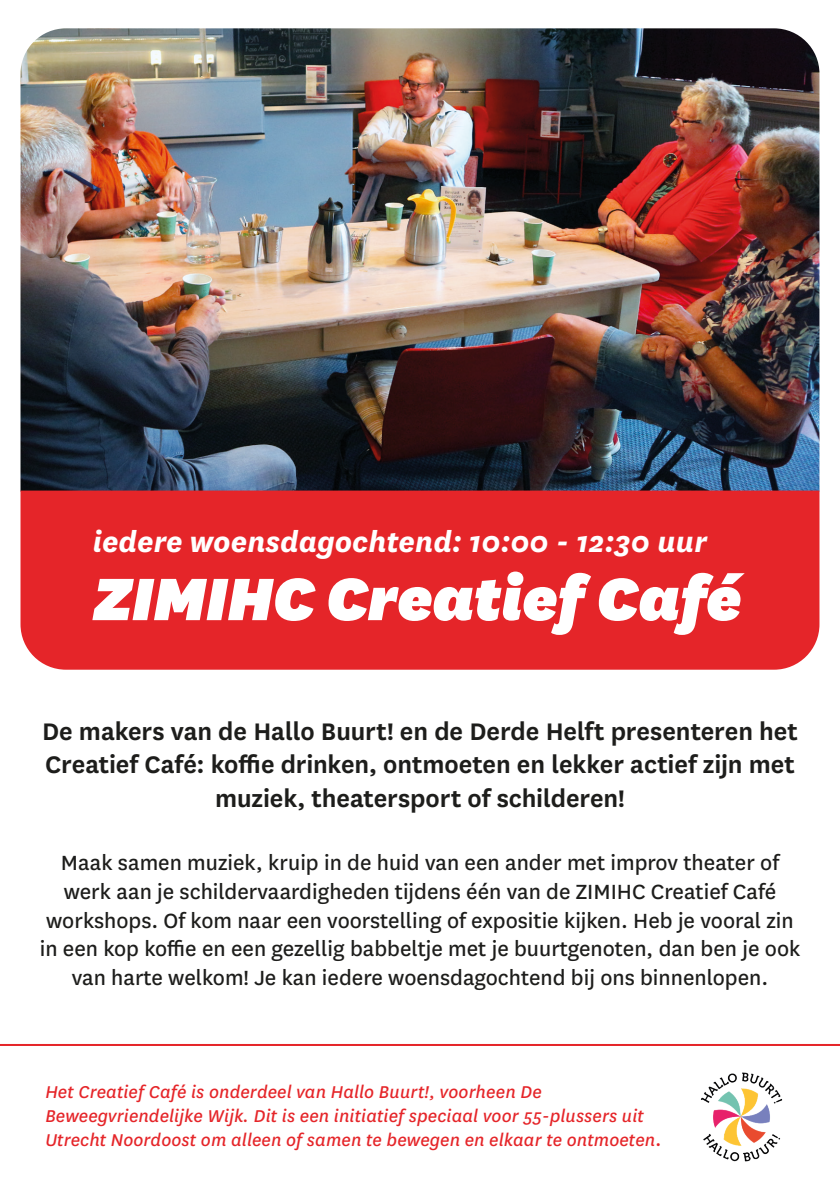
<style>
.page{position:relative;width:840px;height:1191px;background:#fff}
.page>*{position:absolute;margin:0;border:0;box-sizing:border-box;transform-origin:0 0}
.t1{font:italic 900 70px "National";color:#fff}
.t2{font:italic 700 33px "National";color:#fff}
.t3{font:600 28px/33.6px "National";letter-spacing:-.005em;color:#1d1d1b;text-align:center}
.t4{font:24px/28.8px "National";color:#1d1d1b;text-align:center}
.t5{font:italic 20px/24px "National";letter-spacing:.005em;color:#e52529}
.s1{font-weight:500;font-style:normal}
</style>
<div class="page">
<img style="left:20px;top:28px;width:799px;height:462px">
<div style="left:20px;top:490px;width:799px;height:179px;background:#e52529"></div>
<hr style="left:0;top:1044px;width:839px;height:2px;background:#e52529">
<img style="left:687px;top:1064px;width:107px;height:106px;border-radius:53px">
<p class="t2" style="left:93px;top:519px;width:615px">iedere woensdagochtend: 10:00 - 12:30 uur</p>
<p class="t1" style="left:93px;top:550px;width:649px">ZIMIHC Creatief Café</p>
<p class="t3" style="left:42px;top:712px;width:757px">De makers van de Hallo Buurt! en de Derde Helft presenteren het<br>Creatief Café: koffie drinken, ontmoeten en lekker actief zijn met muziek, theatersport of schilderen!</p>
<p class="t4" style="left:40px;top:847px;width:761px">Maak samen muziek, kruip in de huid van een ander met improv theater of werk aan je schildervaardigheden tijdens één van de ZIMIHC Creatief Café workshops. Of kom naar een voorstelling of expositie kijken. Heb je vooral zin in een kop koffie en een gezellig babbeltje met je buurtgenoten, dan ben je ook van harte welkom! Je kan iedere woensdagochtend bij ons binnenlopen.</p>
<p class="t5" style="left:45px;top:1079px;width:617px">Het Creatief Café is onderdeel van Hallo Buurt!, voorheen De<br>Beweegvriendelijke Wijk. Dit is een initiatief speciaal voor 55-plussers uit<br>Utrecht Noordoost om alleen of samen te bewegen en elkaar te ontmoeten<span class="s1">.</span></p>
</div>
